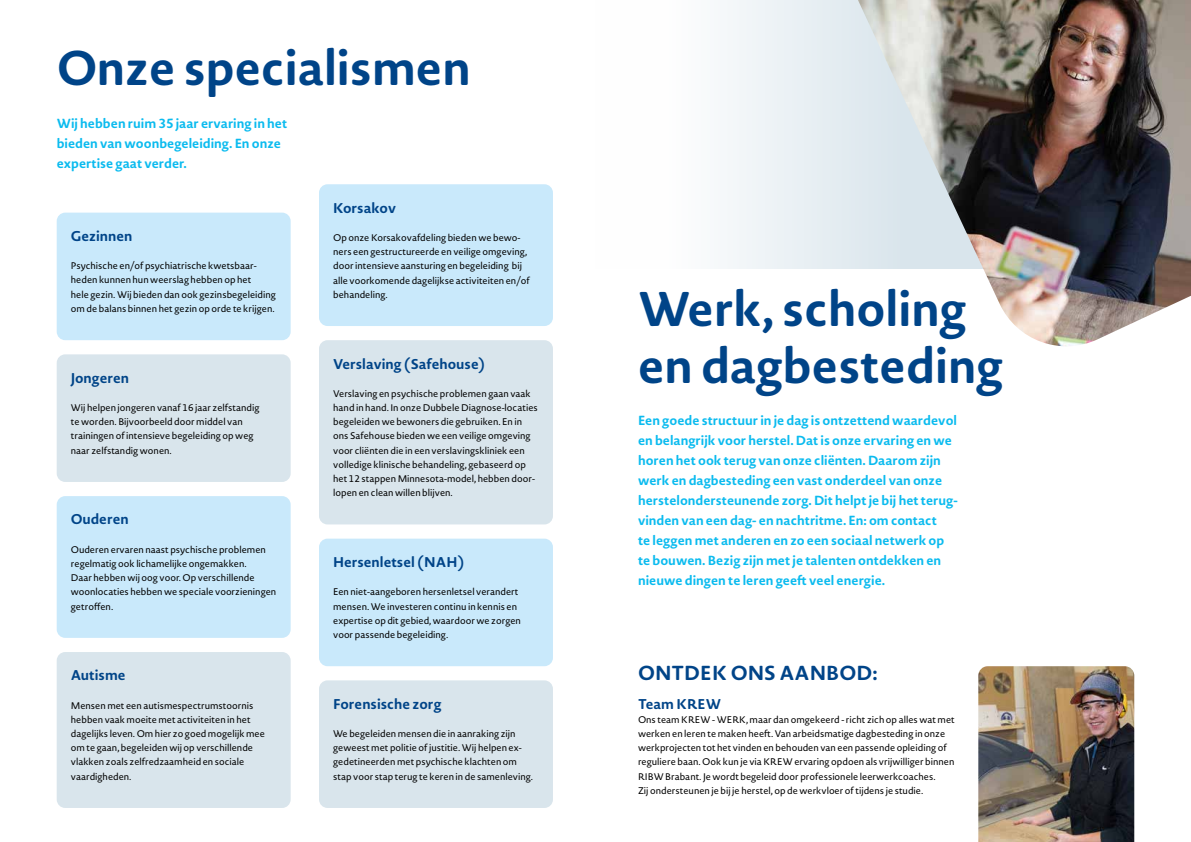
<style>
.page{position:relative;width:1191px;height:842px;background:#fff}
.page>*{position:absolute;margin:0;border:0;box-sizing:border-box;transform-origin:0 0}
.t1{font:700 48px/56.7px "Novel Sans Rd Pro";color:#048}
.t2{font:700 20px "Novel Sans Rd Pro";color:#048}
.t3{font:700 14px "Novel Sans Rd Pro";color:#048}
.t4{font:700 13px/20px "Novel Sans Rd Pro";color:#0bbbef}
.t5{font:9.5px/14.2px "Novel Sans Rd Pro";color:#000}
</style>
<div class="page">
<div style="left:319px;top:340px;width:234px;height:184px;background:#d9e5ec;border-radius:9px"></div>
<div style="left:319px;top:539px;width:234px;height:127px;background:#c9e9fb;border-radius:9px"></div>
<div style="left:319px;top:680px;width:234px;height:128px;background:#d9e5ec;border-radius:9px"></div>
<div style="left:57px;top:496px;width:234px;height:142px;background:#c9e9fb;border-radius:9px"></div>
<div style="left:319px;top:184px;width:234px;height:142px;background:#c9e9fb;border-radius:9px"></div>
<div style="left:57px;top:213px;width:234px;height:127px;background:#c9e9fb;border-radius:9px"></div>
<div style="left:57px;top:652px;width:234px;height:156px;background:#d9e5ec;border-radius:9px"></div>
<svg style="left:727px;top:0;width:131px;height:269px;fill:#eaf1f4"></svg>
<img style="left:858px;top:0;width:333px;height:346px">
<div style="left:57px;top:354px;width:234px;height:128px;background:#d9e5ec;border-radius:9px"></div>
<img style="left:978px;top:666px;width:156px;height:176px">
<h1 class="t1" style="left:57px;top:39px;width:415px">Onze specialismen</h1>
<h3 class="t4" style="left:57px;top:113px;width:232px">Wij hebben ruim 35 jaar ervaring in het bieden van woonbegeleiding. En onze expertise gaat verder.</h3>
<h3 class="t3" style="left:71px;top:226px;width:63px">Gezinnen</h3>
<p class="t5" style="left:71px;top:259px;width:206px">Psychische en/of psychiatrische kwetsbaar&shy;heden kunnen hun weerslag hebben op het<br>hele gezin. Wij bieden dan ook gezinsbegeleiding om de balans binnen het gezin op orde te krijgen.</p>
<h3 class="t3" style="left:71px;top:367px;width:60px">Jongeren</h3>
<p class="t5" style="left:71px;top:400px;width:190px">Wij helpen jongeren vanaf 16 jaar zelfstandig te worden. Bijvoorbeeld door middel van trainingen of intensieve begeleiding op weg naar zelfstandig wonen.</p>
<h3 class="t3" style="left:71px;top:509px;width:59px">Ouderen</h3>
<p class="t5" style="left:71px;top:542px;width:207px">Ouderen ervaren naast psychische problemen regelmatig ook lichamelijke ongemakken.<br>Daar hebben wij oog voor. Op verschillende woonlocaties hebben we speciale voorzieningen getroffen.</p>
<h3 class="t3" style="left:71px;top:665px;width:56px">Autisme</h3>
<p class="t5" style="left:71px;top:698px;width:195px">Mensen met een autismespectrumstoornis hebben vaak moeite met activiteiten in het dagelijks leven. Om hier zo goed mogelijk mee om te gaan, begeleiden wij op verschillende vlakken zoals zelfredzaamheid en sociale vaardigheden.</p>
<h3 class="t3" style="left:333px;top:197px;width:64px">Korsakov</h3>
<p class="t5" style="left:333px;top:230px;width:198px">Op onze Korsakovafdeling bieden we bewo&shy;ners een gestructureerde en veilige omgeving, door intensieve aansturing en begeleiding bij alle voorkomende dagelijkse activiteiten en/of behandeling.</p>
<h3 class="t3" style="left:333px;top:353px;width:153px">Verslaving (Safehouse)</h3>
<p class="t5" style="left:333px;top:386px;width:206px">Verslaving en psychische problemen gaan vaak hand in hand. In onze Dubbele Diagnose-locaties begeleiden we bewoners die gebruiken. En in ons Safehouse bieden we een veilige omgeving voor cliënten die in een verslavingskliniek een volledige klinische behandeling, gebaseerd op het 12 stappen Minnesota-model, hebben door&shy;lopen en clean willen blijven.</p>
<h3 class="t3" style="left:333px;top:552px;width:133px">Hersenletsel (NAH)</h3>
<p class="t5" style="left:333px;top:585px;width:189px">Een niet-aangeboren hersenletsel verandert mensen. We investeren continu in kennis en expertise op dit gebied, waardoor we zorgen voor passende begeleiding.</p>
<h3 class="t3" style="left:333px;top:693px;width:110px">Forensische zorg</h3>
<p class="t5" style="left:333px;top:726px;width:201px">We begeleiden mensen die in aanraking zijn geweest met politie of justitie. Wij helpen ex&shy;gedetineerden met psychische klachten om stap voor stap terug te keren in de samenleving.</p>
<h1 class="t1" style="left:638px;top:279px;width:366px">Werk, scholing en dagbesteding</h1>
<p class="t4" style="left:638px;top:410px;width:321px">Een goede structuur in je dag is ontzettend waardevol en belangrijk voor herstel. Dat is onze ervaring en we horen het ook terug van onze cliënten. Daarom zijn werk en dagbesteding een vast onderdeel van onze herstelondersteunende zorg. Dit helpt je bij het terug&shy;vinden van een dag- en nachtritme. En: om contact<br>te leggen met anderen en zo een sociaal netwerk op te bouwen. Bezig zijn met je talenten ontdekken en nieuwe dingen te leren geeft veel energie.</p>
<h2 class="t2" style="left:638px;top:658px;width:241px">ONTDEK ONS AANBOD:</h2>
<h3 class="t3" style="left:638px;top:693px;width:85px">Team KREW</h3>
<p class="t5" style="left:638px;top:712px;width:318px">Ons team KREW - WERK, maar dan omgekeerd - richt zich op alles wat met werken en leren te maken heeft. Van arbeidsmatige dagbesteding in onze werkprojecten tot het vinden en behouden van een passende opleiding of reguliere baan. Ook kun je via KREW ervaring opdoen als vrijwilliger binnen RIBW Brabant. Je wordt begeleid door professionele leerwerkcoaches.<br>Zij ondersteunen je bij je herstel, op de werkvloer of tijdens je studie.</p>
</div>
